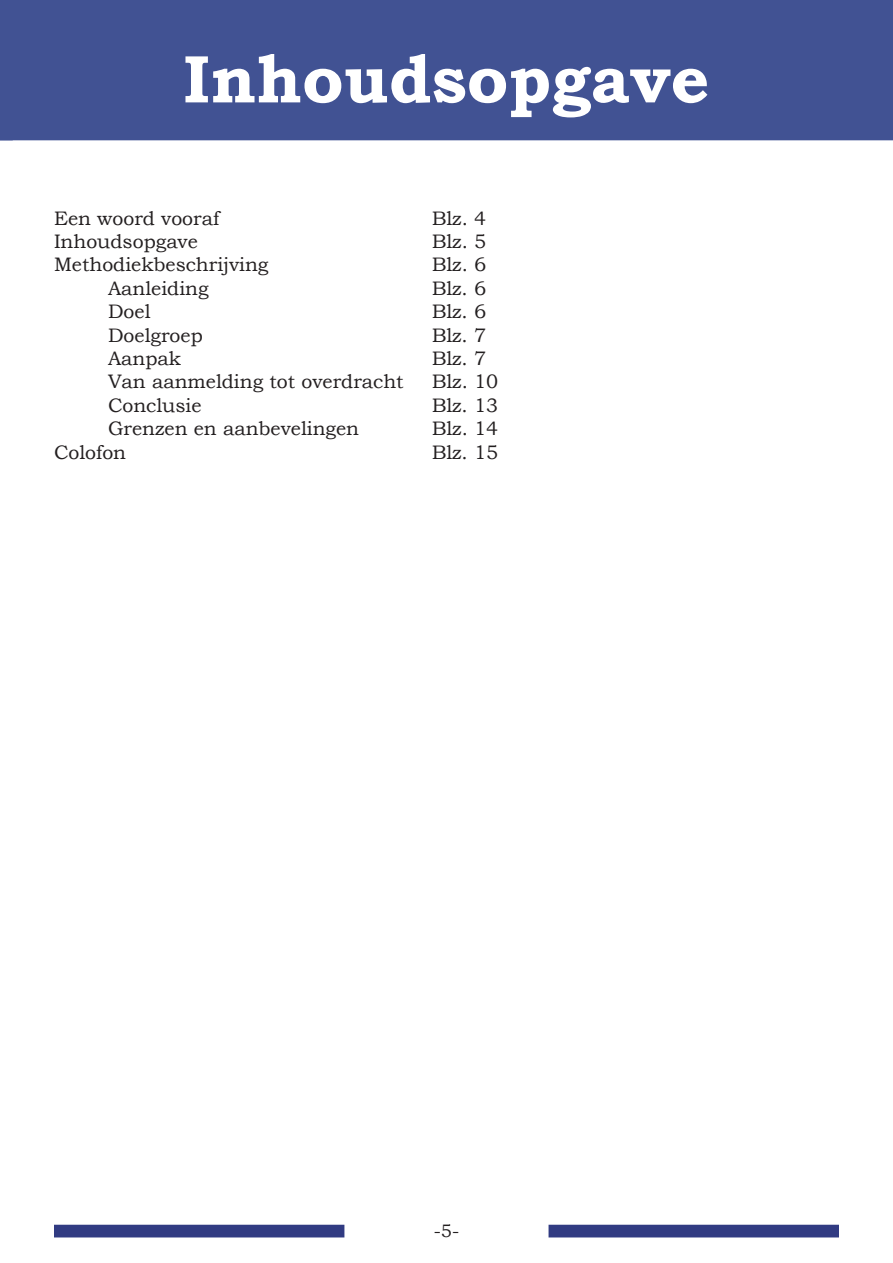
<style>
.page{position:relative;width:893px;height:1263px;background:#fff}
.page>*{position:absolute;margin:0;border:0;box-sizing:border-box;transform-origin:0 0}
.t1{font:700 67.5px "Bookman Old Style";color:#fff}
.t2{font:19.5px "Bookman Old Style";color:#231f20}
.t3{font:18px "Bookman Old Style";color:#231f20}
</style>
<div class="page">
<div style="left:0;top:0;width:893px;height:140px;background:#415293"></div>
<div style="left:54px;top:1225px;width:290px;height:12px;background:#313b82"></div>
<div style="left:549px;top:1225px;width:290px;height:12px;background:#313b82"></div>
<p class="t1" style="left:183px;top:30px;width:528px">Inhoudsopgave</p>
<p class="t2" style="left:54px;top:205px;width:167px">Een woord vooraf</p>
<p class="t2" style="left:432px;top:205px;width:56px">Blz. 4</p>
<p class="t2" style="left:54px;top:229px;width:145px">Inhoudsopgave</p>
<p class="t2" style="left:432px;top:229px;width:56px">Blz. 5</p>
<p class="t2" style="left:54px;top:252px;width:216px">Methodiekbeschrijving</p>
<p class="t2" style="left:432px;top:252px;width:56px">Blz. 6</p>
<p class="t2" style="left:108px;top:275px;width:102px">Aanleiding</p>
<p class="t2" style="left:432px;top:275px;width:56px">Blz. 6</p>
<p class="t2" style="left:108px;top:299px;width:44px">Doel</p>
<p class="t2" style="left:432px;top:299px;width:56px">Blz. 6</p>
<p class="t2" style="left:108px;top:322px;width:96px">Doelgroep</p>
<p class="t2" style="left:432px;top:322px;width:56px">Blz. 7</p>
<p class="t2" style="left:108px;top:346px;width:74px">Aanpak</p>
<p class="t2" style="left:432px;top:346px;width:56px">Blz. 7</p>
<p class="t2" style="left:108px;top:369px;width:297px">Van aanmelding tot overdracht</p>
<p class="t2" style="left:432px;top:369px;width:68px">Blz. 10</p>
<p class="t2" style="left:108px;top:392px;width:95px">Conclusie</p>
<p class="t2" style="left:432px;top:392px;width:68px">Blz. 13</p>
<p class="t2" style="left:108px;top:416px;width:253px">Grenzen en aanbevelingen</p>
<p class="t2" style="left:432px;top:416px;width:68px">Blz. 14</p>
<p class="t2" style="left:54px;top:439px;width:74px">Colofon</p>
<p class="t2" style="left:432px;top:439px;width:68px">Blz. 15</p>
<p class="t3" style="left:434px;top:1219px;width:27px">-5-</p>
</div>
